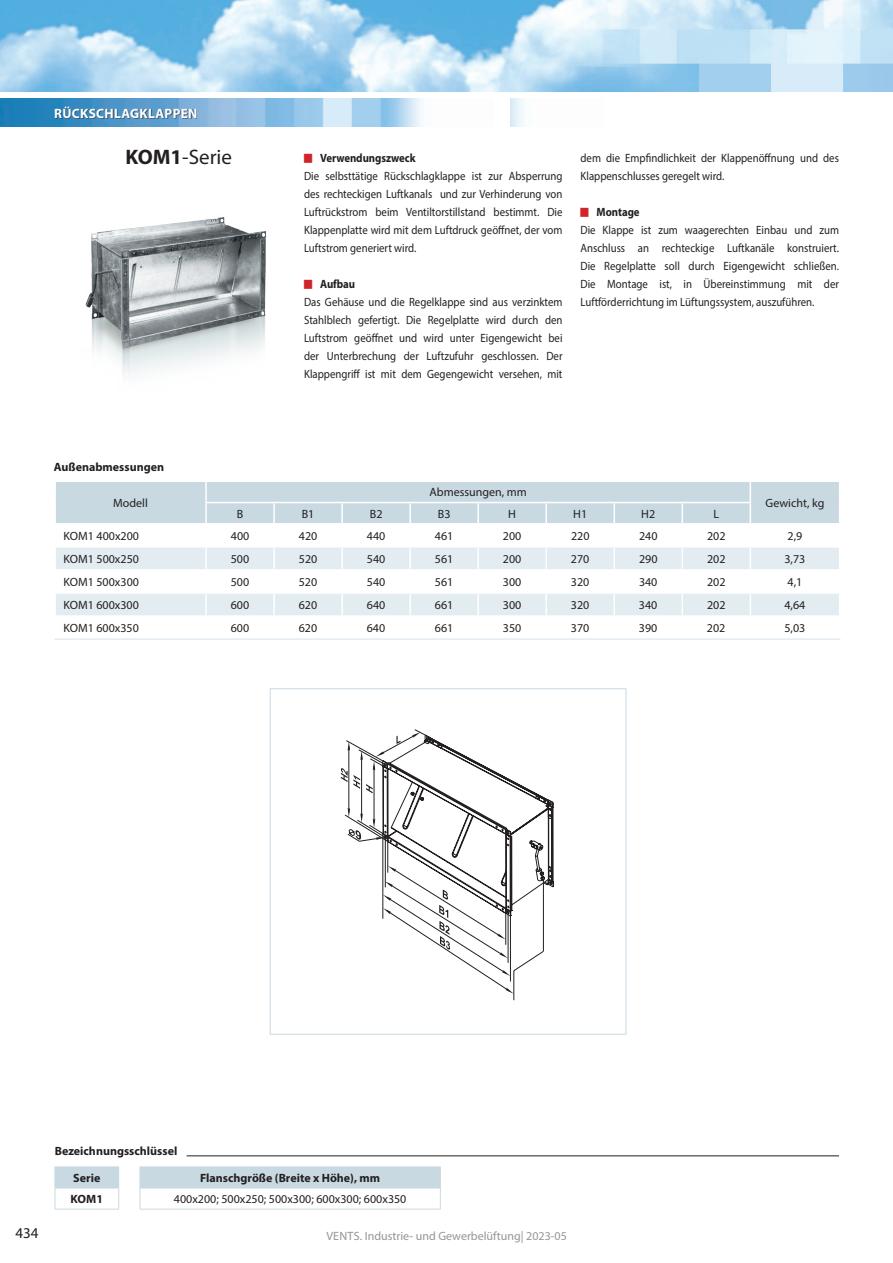
<style>
.page{position:relative;width:893px;height:1263px;background:#fff}
.page>*{position:absolute;margin:0;border:0;box-sizing:border-box;transform-origin:0 0}
.t1{font:21px "Myriad Pro";color:#231f20}
.t2{font:15px "Myriad Pro";color:#231f20}
.t3{font:700 13.5px "Myriad Pro";letter-spacing:.02em;color:#fff}
.t4{font:12px/18px "Myriad Pro";color:#231f20;text-align:justify;scale:.9 1}
.t5{font:12px "Myriad Pro";color:#231f20}
.t6{font:700 12px "Myriad Pro";color:#231f20}
.t7{font:12px "Myriad Pro";color:#939598}
.t8{font:700 12px "Myriad Pro";color:#231f20;scale:.9 1}
.s1{font-weight:700}
</style>
<div class="page">
<img style="left:0;top:0;width:893px;height:91px">
<img style="left:0;top:99px;width:431px;height:27px">
<hr style="left:187px;top:1155px;width:652px;height:1px;background:#231f20">
<img style="left:85px;top:217px;width:182px;height:159px">
<svg style="left:341px;top:729px;width:213px;height:271px"></svg>
<div style="left:270px;top:688px;width:356px;height:346px;border:1px solid #c9d9e2"></div>
<hr style="left:55px;top:1209px;width:64px;height:1px;background:#c9d9e2">
<hr style="left:140px;top:1209px;width:301px;height:1px;background:#c9d9e2">
<svg style="left:55px;top:1167px;width:386px;height:42px"></svg>
<svg style="left:55px;top:481px;width:784px;height:134px"></svg>
<hr style="left:54px;top:638px;width:152px;height:2px;background:#e2ecf1">
<hr style="left:206px;top:638px;width:68px;height:2px;background:#e2ecf1">
<hr style="left:274px;top:638px;width:68px;height:2px;background:#e2ecf1">
<hr style="left:342px;top:638px;width:68px;height:2px;background:#e2ecf1">
<hr style="left:410px;top:638px;width:68px;height:2px;background:#e2ecf1">
<hr style="left:478px;top:638px;width:68px;height:2px;background:#e2ecf1">
<hr style="left:546px;top:638px;width:68px;height:2px;background:#e2ecf1">
<hr style="left:614px;top:638px;width:68px;height:2px;background:#e2ecf1">
<hr style="left:682px;top:638px;width:68px;height:2px;background:#e2ecf1">
<hr style="left:750px;top:638px;width:90px;height:2px;background:#e2ecf1">
<div style="left:56px;top:107px;width:141px;height:12px;background:#231f20;opacity:.7"></div>
<p class="t3" style="left:54px;top:104px;width:145px">RÜCKSCHLAGKLAPPEN</p>
<h1 class="t1" style="left:126px;top:144px;width:108px"><span class="s1">KOM1</span>-Serie</h1>
<p class="t6" style="left:54px;top:459px;width:112px">Außenabmessungen</p>
<p class="t8" style="left:320px;top:150px;width:107px">Verwendungszweck</p>
<p class="t4" style="left:304px;top:167px;width:289px">Die selbsttätige Rückschlagklappe ist zur Absperrung des rechteckigen Luftkanals und zur Verhinderung von Luftrückstrom beim Ventiltorstillstand bestimmt. Die Klappenplatte wird mit dem Luftdruck geöffnet, der vom Luftstrom generiert wird.</p>
<p class="t8" style="left:320px;top:276px;width:40px">Aufbau</p>
<p class="t4" style="left:304px;top:293px;width:289px">Das Gehäuse und die Regelklappe sind aus verzinktem Stahlblech gefertigt. Die Regelplatte wird durch den Luftstrom geöffnet und wird unter Eigengewicht bei der Unterbrechung der Luftzufuhr geschlossen. Der Klappengriff ist mit dem Gegengewicht versehen, mit</p>
<p class="t4" style="left:580px;top:149px;width:289px">dem die Empfindlichkeit der Klappenöffnung und des<br>Klappenschlusses geregelt wird.</p>
<p class="t8" style="left:597px;top:204px;width:49px">Montage</p>
<p class="t4" style="left:580px;top:221px;width:289px">Die Klappe ist zum waagerechten Einbau und zum Anschluss an rechteckige Luftkanäle konstruiert.<br>Die Regelplatte soll durch Eigengewicht schließen.<br>Die Montage ist, in Übereinstimmung mit der Luftförderrichtung im Lüftungssystem, auszuführen.</p>
<p class="t5" style="left:113px;top:496px;width:36px">Modell</p>
<p class="t5" style="left:430px;top:485px;width:99px">Abmessungen, mm</p>
<p class="t5" style="left:237px;top:506px;width:8px">B</p>
<p class="t5" style="left:302px;top:506px;width:14px">B1</p>
<p class="t5" style="left:370px;top:506px;width:14px">B2</p>
<p class="t5" style="left:438px;top:506px;width:14px">B3</p>
<p class="t5" style="left:508px;top:506px;width:9px">H</p>
<p class="t5" style="left:573px;top:506px;width:15px">H1</p>
<p class="t5" style="left:641px;top:506px;width:15px">H2</p>
<p class="t5" style="left:713px;top:506px;width:7px">L</p>
<p class="t5" style="left:766px;top:496px;width:60px">Gewicht, kg</p>
<p class="t5" style="left:64px;top:528px;width:77px">KOM1 400x200</p>
<p class="t5" style="left:231px;top:528px;width:20px">400</p>
<p class="t5" style="left:299px;top:528px;width:20px">420</p>
<p class="t5" style="left:367px;top:528px;width:20px">440</p>
<p class="t5" style="left:435px;top:528px;width:20px">461</p>
<p class="t5" style="left:503px;top:528px;width:20px">200</p>
<p class="t5" style="left:571px;top:528px;width:20px">220</p>
<p class="t5" style="left:639px;top:528px;width:20px">240</p>
<p class="t5" style="left:707px;top:528px;width:20px">202</p>
<p class="t5" style="left:788px;top:528px;width:16px">2,9</p>
<p class="t5" style="left:64px;top:551px;width:77px">KOM1 500x250</p>
<p class="t5" style="left:231px;top:551px;width:20px">500</p>
<p class="t5" style="left:299px;top:551px;width:20px">520</p>
<p class="t5" style="left:367px;top:551px;width:20px">540</p>
<p class="t5" style="left:435px;top:551px;width:20px">561</p>
<p class="t5" style="left:503px;top:551px;width:20px">200</p>
<p class="t5" style="left:571px;top:551px;width:20px">270</p>
<p class="t5" style="left:639px;top:551px;width:20px">290</p>
<p class="t5" style="left:707px;top:551px;width:20px">202</p>
<p class="t5" style="left:784px;top:551px;width:22px">3,73</p>
<p class="t5" style="left:64px;top:574px;width:77px">KOM1 500x300</p>
<p class="t5" style="left:231px;top:574px;width:20px">500</p>
<p class="t5" style="left:299px;top:574px;width:20px">520</p>
<p class="t5" style="left:367px;top:574px;width:20px">540</p>
<p class="t5" style="left:435px;top:574px;width:20px">561</p>
<p class="t5" style="left:503px;top:574px;width:20px">300</p>
<p class="t5" style="left:571px;top:574px;width:20px">320</p>
<p class="t5" style="left:639px;top:574px;width:20px">340</p>
<p class="t5" style="left:707px;top:574px;width:20px">202</p>
<p class="t5" style="left:787px;top:574px;width:16px">4,1</p>
<p class="t5" style="left:64px;top:598px;width:77px">KOM1 600x300</p>
<p class="t5" style="left:231px;top:598px;width:20px">600</p>
<p class="t5" style="left:299px;top:598px;width:20px">620</p>
<p class="t5" style="left:367px;top:598px;width:20px">640</p>
<p class="t5" style="left:435px;top:598px;width:20px">661</p>
<p class="t5" style="left:503px;top:598px;width:20px">300</p>
<p class="t5" style="left:571px;top:598px;width:20px">320</p>
<p class="t5" style="left:639px;top:598px;width:20px">340</p>
<p class="t5" style="left:707px;top:598px;width:20px">202</p>
<p class="t5" style="left:784px;top:598px;width:22px">4,64</p>
<p class="t5" style="left:64px;top:621px;width:77px">KOM1 600x350</p>
<p class="t5" style="left:231px;top:621px;width:20px">600</p>
<p class="t5" style="left:299px;top:621px;width:20px">620</p>
<p class="t5" style="left:367px;top:621px;width:20px">640</p>
<p class="t5" style="left:435px;top:621px;width:20px">661</p>
<p class="t5" style="left:503px;top:621px;width:20px">350</p>
<p class="t5" style="left:571px;top:621px;width:20px">370</p>
<p class="t5" style="left:639px;top:621px;width:20px">390</p>
<p class="t5" style="left:707px;top:621px;width:20px">202</p>
<p class="t5" style="left:784px;top:621px;width:22px">5,03</p>
<p class="t6" style="left:55px;top:1143px;width:124px">Bezeichnungsschlüssel</p>
<p class="t6" style="left:73px;top:1170px;width:29px">Serie</p>
<p class="t6" style="left:200px;top:1170px;width:182px">Flanschgröße (Breite x Höhe), mm</p>
<p class="t6" style="left:71px;top:1191px;width:34px">KOM1</p>
<p class="t5" style="left:174px;top:1192px;width:234px">400x200; 500x250; 500x300; 600x300; 600x350</p>
<p class="t2" style="left:15px;top:1224px;width:25px">434</p>
<p class="t7" style="left:326px;top:1229px;width:242px">VENTS. Industrie- und Gewerbelüftung| 2023-05</p>
</div>
